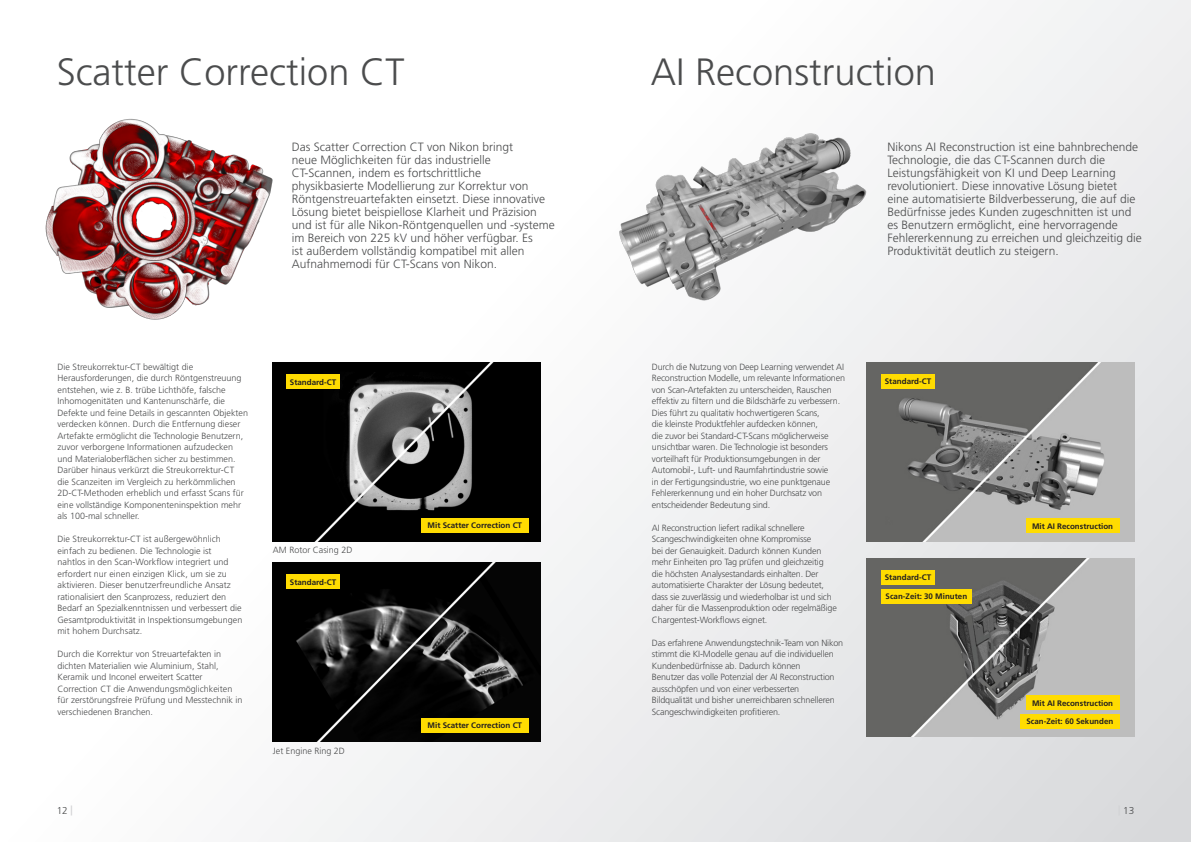
<style>
.page{position:relative;width:1191px;height:842px;background:#fff}
.page>*{position:absolute;margin:0;border:0;box-sizing:border-box;transform-origin:0 0}
.TITLE_2{font:300 38px "Frutiger LT Std";color:#4b4c4d}
.Body_tekst{font:300 12px/13px "Frutiger LT Std";color:#4b4c4d}
.TITLE_2-2{font:300 10px "Frutiger LT Std";color:#4b4c4d}
.Body_tekst-2{font:300 9px/11.5px "Frutiger LT Std";letter-spacing:-.02em;color:#4b4c4d}
.Body_tekst-3{font:300 9px/11.5px "Frutiger LT Std";color:#4b4c4d}
.t1{font:700 8px "Frutiger LT Std";color:#231f20}
.s1{font-weight:700;color:#d1d2d4}
</style>
<div class="page">
<div style="left:0;top:0;width:1191px;height:842px;background:linear-gradient(to right,#fff,#e6e7e9)"></div>
<img style="left:866px;top:558px;width:268px;height:179px">
<img style="left:866px;top:363px;width:268px;height:178px">
<img style="left:36px;top:113px;width:245px;height:213px">
<img style="left:598px;top:131px;width:286px;height:171px">
<img style="left:273px;top:563px;width:267px;height:178px">
<div style="left:286px;top:574px;width:54px;height:15px;background:#ffdc01"></div>
<div style="left:421px;top:718px;width:107px;height:15px;background:#ffdc01"></div>
<img style="left:273px;top:363px;width:267px;height:178px">
<div style="left:286px;top:374px;width:54px;height:15px;background:#ffdc01"></div>
<div style="left:421px;top:518px;width:107px;height:15px;background:#ffdc01"></div>
<div style="left:881px;top:374px;width:54px;height:15px;background:#ffdc01"></div>
<div style="left:881px;top:570px;width:54px;height:14px;background:#ffdc01"></div>
<div style="left:881px;top:589px;width:90px;height:14px;background:#ffdc01"></div>
<div style="left:1025px;top:518px;width:94px;height:15px;background:#ffdc01"></div>
<div style="left:1025px;top:696px;width:94px;height:14px;background:#ffdc01"></div>
<div style="left:1020px;top:714px;width:99px;height:14px;background:#ffdc01"></div>
<p class="TITLE_2" style="left:57px;top:51px;width:349px">Scatter Correction CT</p>
<p class="TITLE_2" style="left:651px;top:51px;width:287px">AI Reconstruction</p>
<p class="Body_tekst" style="left:292px;top:140px;width:264px">Das Scatter Correction CT von Nikon bringt<br>neue Möglichkeiten für das industrielle CT-Scannen, indem es fortschrittliche physikbasierte Modellierung zur Korrektur von Röntgenstreuartefakten einsetzt. Diese innovative Lösung bietet beispiellose Klarheit und Präzision und ist für alle Nikon-Röntgenquellen und -systeme im Bereich von 225 kV und höher verfügbar. Es<br>ist außerdem vollständig kompatibel mit allen Aufnahmemodi für CT-Scans von Nikon.</p>
<p class="Body_tekst" style="left:887px;top:140px;width:256px">Nikons AI Reconstruction ist eine bahnbrechende Technologie, die das CT-Scannen durch die Leistungsfähigkeit von KI und Deep Learning revolutioniert. Diese innovative Lösung bietet<br>eine automatisierte Bildverbesserung, die auf die Bedürfnisse jedes Kunden zugeschnitten ist und es Benutzern ermöglicht, eine hervorragende Fehlererkennung zu erreichen und gleichzeitig die Produktivität deutlich zu steigern.</p>
<p class="Body_tekst-3" style="left:57px;top:361px;width:192px">Die Streukorrektur-CT bewältigt die Herausforderungen, die durch Röntgenstreuung entstehen, wie z. B. trübe Lichthöfe, falsche Inhomogenitäten und Kantenunschärfe, die Defekte und feine Details in gescannten Objekten verdecken können. Durch die Entfernung dieser Artefakte ermöglicht die Technologie Benutzern, zuvor verborgene Informationen aufzudecken und Materialoberflächen sicher zu bestimmen.<br>Darüber hinaus verkürzt die Streukorrektur-CT<br>die Scanzeiten im Vergleich zu herkömmlichen 2D-CT-Methoden erheblich und erfasst Scans für eine vollständige Komponenteninspektion mehr als 100-mal schneller.</p>
<p class="Body_tekst-3" style="left:57px;top:533px;width:186px">Die Streukorrektur-CT ist außergewöhnlich einfach zu bedienen. Die Technologie ist<br>nahtlos in den Scan-Workflow integriert und erfordert nur einen einzigen Klick, um sie zu aktivieren. Dieser benutzerfreundliche Ansatz rationalisiert den Scanprozess, reduziert den Bedarf an Spezialkenntnissen und verbessert die Gesamtproduktivität in Inspektionsumgebungen mit hohem Durchsatz.</p>
<p class="Body_tekst-3" style="left:57px;top:648px;width:186px">Durch die Korrektur von Streuartefakten in dichten Materialien wie Aluminium, Stahl, Keramik und Inconel erweitert Scatter Correction CT die Anwendungsmöglichkeiten für zerstörungsfreie Prüfung und Messtechnik in verschiedenen Branchen.</p>
<p class="t1" style="left:290px;top:377px;width:48px">Standard-CT</p>
<p class="Body_tekst-3" style="left:273px;top:544px;width:81px">AM Rotor Casing 2D</p>
<p class="t1" style="left:290px;top:577px;width:48px">Standard-CT</p>
<p class="Body_tekst-3" style="left:273px;top:746px;width:74px">Jet Engine Ring 2D</p>
<p class="t1" style="left:427px;top:521px;width:96px">Mit Scatter Correction CT</p>
<p class="t1" style="left:427px;top:721px;width:96px">Mit Scatter Correction CT</p>
<p class="Body_tekst-2" style="left:652px;top:361px;width:195px">Durch die Nutzung von Deep Learning verwendet AI Reconstruction Modelle, um relevante Informationen von Scan-Artefakten zu unterscheiden, Rauschen effektiv zu filtern und die Bildschärfe zu verbessern.<br>Dies führt zu qualitativ hochwertigeren Scans,<br>die kleinste Produktfehler aufdecken können,<br>die zuvor bei Standard-CT-Scans möglicherweise unsichtbar waren. Die Technologie ist besonders vorteilhaft für Produktionsumgebungen in der Automobil-, Luft- und Raumfahrtindustrie sowie<br>in der Fertigungsindustrie, wo eine punktgenaue Fehlererkennung und ein hoher Durchsatz von entscheidender Bedeutung sind.</p>
<p class="Body_tekst-2" style="left:652px;top:522px;width:186px">AI Reconstruction liefert radikal schnellere Scangeschwindigkeiten ohne Kompromisse<br>bei der Genauigkeit. Dadurch können Kunden mehr Einheiten pro Tag prüfen und gleichzeitig die höchsten Analysestandards einhalten. Der automatisierte Charakter der Lösung bedeutet, dass sie zuverlässig und wiederholbar ist und sich daher für die Massenproduktion oder regelmäßige Chargentest-Workflows eignet.</p>
<p class="Body_tekst-2" style="left:652px;top:637px;width:193px">Das erfahrene Anwendungstechnik-Team von Nikon stimmt die KI-Modelle genau auf die individuellen Kundenbedürfnisse ab. Dadurch können<br>Benutzer das volle Potenzial der AI Reconstruction ausschöpfen und von einer verbesserten<br>Bildqualität und bisher unerreichbaren schnelleren Scangeschwindigkeiten profitieren.</p>
<p class="t1" style="left:885px;top:377px;width:48px">Standard-CT</p>
<p class="t1" style="left:885px;top:573px;width:48px">Standard-CT</p>
<p class="t1" style="left:885px;top:592px;width:83px">Scan-Zeit: 30 Minuten</p>
<p class="t1" style="left:1032px;top:521px;width:83px">Mit AI Reconstruction</p>
<p class="t1" style="left:1032px;top:698px;width:83px">Mit AI Reconstruction</p>
<p class="t1" style="left:1026px;top:717px;width:88px">Scan-Zeit: 60 Sekunden</p>
<p class="TITLE_2-2" style="left:57px;top:804px;width:18px">12 <span class="s1">|</span></p>
<p class="TITLE_2-2" style="left:1118px;top:804px;width:18px"><span class="s1">|</span> 13</p>
</div>
